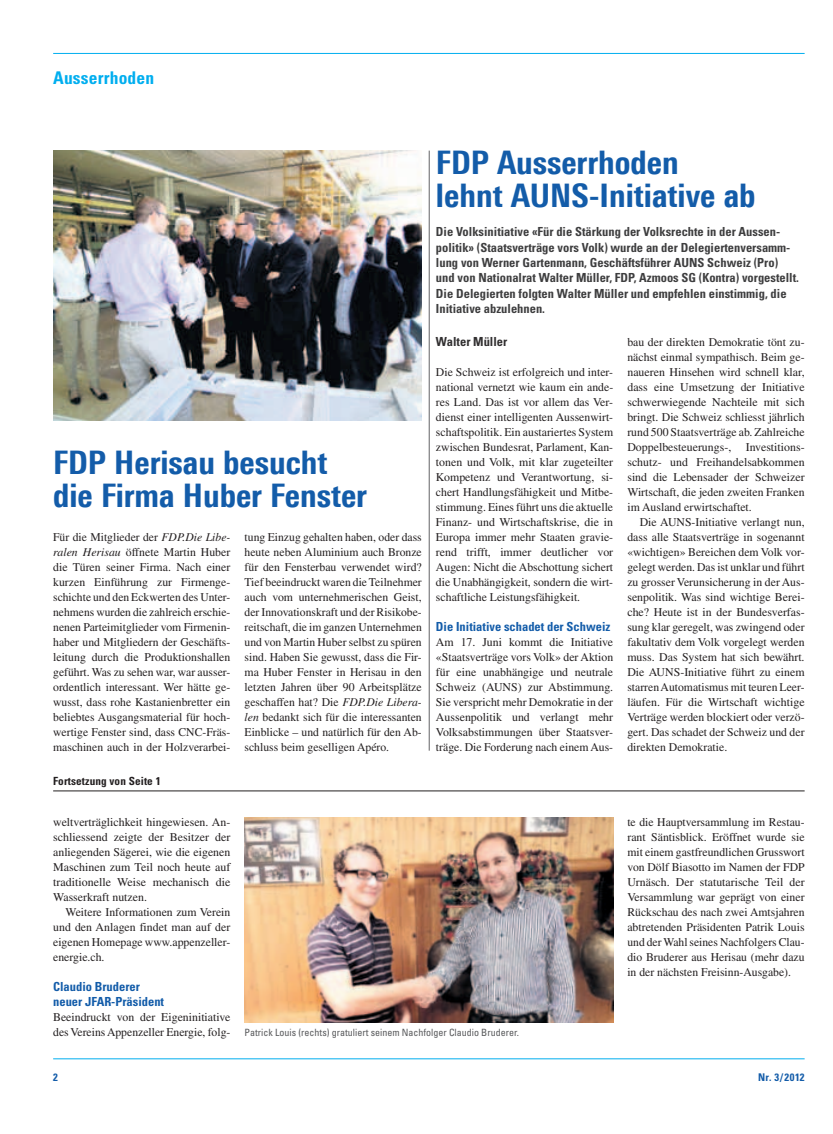
<style>
.page{position:relative;width:833px;height:1134px;background:#fff}
.page>*{position:absolute;margin:0;border:0;box-sizing:border-box;transform-origin:0 0}
.t1{font:800 32.5px/32.5px "Linotype Univers 720 Cn";color:#135ca9}
.t2{font:700 condensed 17.5px "Univers LT Std";letter-spacing:.01em;color:#00aeef}
.t3{font:700 condensed 12.5px/15.4px "Univers LT Std";color:#3e3e3f}
.t4{font:700 condensed 12.5px/15px "Univers LT Std";color:#135ca9}
.t5{font:700 condensed 12.5px "Univers LT Std";color:#312f30}
.t6{font:11.88px/15px "Times LT Std";color:#231f20;text-align:justify}
.t7{font:700 condensed 11.25px "Univers LT Std";letter-spacing:.01em;color:#231f20}
.t8{font:700 condensed 10.62px "Univers LT Std";letter-spacing:.05em;color:#135ca9}
.t9{font:condensed 10px "Univers LT Std";color:#57585a}
.s1{font-style:italic}
</style>
<div class="page">
<hr style="left:53px;top:53px;width:751px;height:1px;background:#00aeef">
<hr style="left:53px;top:1058px;width:751px;height:1px;background:#00aeef">
<hr style="left:429px;top:151px;width:1px;height:600px;background:#636366">
<img style="left:53px;top:150px;width:369px;height:271px">
<hr style="left:53px;top:791px;width:751px;height:1px;background:#231f20">
<img style="left:244px;top:817px;width:369px;height:205px">
<h2 class="t2" style="left:53px;top:67px;width:103px">Ausserrhoden</h2>
<h1 class="t1" style="left:53px;top:446px;width:315px">FDP Herisau besucht die Firma Huber Fenster</h1>
<p class="t6" style="left:53px;top:529px;width:179px">Für die Mitglieder der <span class="s1">FDP.Die Libe&shy;ralen Herisau</span> öffnete Martin Huber die Türen seiner Firma. Nach einer kurzen Einführung zur Firmenge&shy;schichte und den Eckwerten des Unter&shy;nehmens wurden die zahlreich erschie&shy;nenen Parteimitglieder vom Firmenin&shy;haber und Mitgliedern der Geschäfts&shy;leitung durch die Produktionshallen geführt. Was zu sehen war, war ausser&shy;ordentlich interessant. Wer hätte ge&shy;wusst, dass rohe Kastanienbretter ein beliebtes Ausgangsmaterial für hoch&shy;wertige Fenster sind, dass CNC-Fräs&shy;maschinen auch in der Holzverarbei-</p>
<p class="t6" style="left:244px;top:529px;width:179px">tung Einzug gehalten haben, oder dass heute neben Aluminium auch Bronze für den Fensterbau verwendet wird?<br>Tief beeindruckt waren die Teilnehmer auch vom unternehmerischen Geist, der Innovationskraft und der Risikobe&shy;reitschaft, die im ganzen Unternehmen und von Martin Huber selbst zu spüren sind. Haben Sie gewusst, dass die Fir&shy;ma Huber Fenster in Herisau in den letzten Jahren über 90 Arbeitsplätze geschaffen hat? Die <span class="s1">FDP.Die Libera&shy;len</span> bedankt sich für die interessanten Einblicke – und natürlich für den Ab&shy;schluss beim geselligen Apéro.</p>
<h1 class="t1" style="left:436px;top:146px;width:321px">FDP Ausserrhoden<br>lehnt AUNS-Initiative ab</h1>
<p class="t3" style="left:436px;top:224px;width:364px">Die Volksinitiative «Für die Stärkung der Volksrechte in der Aussen&shy;politik» (Staatsverträge vors Volk) wurde an der Delegiertenversamm&shy;lung von Werner Gartenmann, Geschäftsführer AUNS Schweiz (Pro) und von Nationalrat Walter Müller, FDP, Azmoos SG (Kontra) vorgestellt.<br>Die Delegierten folgten Walter Müller und empfehlen einstimmig, die Initiative abzulehnen.</p>
<p class="t5" style="left:436px;top:333px;width:73px">Walter Müller</p>
<p class="t6" style="left:436px;top:364px;width:179px">Die Schweiz ist erfolgreich und inter&shy;national vernetzt wie kaum ein ande&shy;res Land. Das ist vor allem das Ver&shy;dienst einer intelligenten Aussenwirt&shy;schaftspolitik. Ein austariertes System zwischen Bundesrat, Parlament, Kan&shy;tonen und Volk, mit klar zugeteilter Kompetenz und Verantwortung, si&shy;chert Handlungsfähigkeit und Mitbe&shy;stimmung. Eines führt uns die aktuelle Finanz- und Wirtschaftskrise, die in Europa immer mehr Staaten gravie&shy;rend trifft, immer deutlicher vor Augen: Nicht die Abschottung sichert die Unabhängigkeit, sondern die wirt&shy;schaftliche Leistungsfähigkeit.</p>
<p class="t4" style="left:436px;top:618px;width:176px">Die Initiative schadet der Schweiz</p>
<p class="t6" style="left:436px;top:634px;width:179px">Am 17. Juni kommt die Initiative «Staatsverträge vors Volk» der Aktion für eine unabhängige und neutrale Schweiz (AUNS) zur Abstimmung.<br>Sie verspricht mehr Demokratie in der Aussenpolitik und verlangt mehr Volksabstimmungen über Staatsver&shy;träge. Die Forderung nach einem Aus-</p>
<p class="t6" style="left:627px;top:334px;width:179px">bau der direkten Demokratie tönt zu&shy;nächst einmal sympathisch. Beim ge&shy;naueren Hinsehen wird schnell klar, dass eine Umsetzung der Initiative schwerwiegende Nachteile mit sich bringt. Die Schweiz schliesst jährlich rund 500 Staatsverträge ab. Zahlreiche Doppelbesteuerungs-, Investitions&shy;schutz- und Freihandelsabkommen sind die Lebensader der Schweizer Wirtschaft, die jeden zweiten Franken im Ausland erwirtschaftet.</p>
<p class="t6" style="left:627px;top:514px;width:179px;text-indent:12px">Die AUNS-Initiative verlangt nun, dass alle Staatsverträge in sogenannt «wichtigen» Bereichen dem Volk vor&shy;gelegt werden. Das ist unklar und führt zu grosser Verunsicherung in der Aus&shy;senpolitik. Was sind wichtige Berei&shy;che? Heute ist in der Bundesverfas&shy;sung klar geregelt, was zwingend oder fakultativ dem Volk vorgelegt werden muss. Das System hat sich bewährt.<br>Die AUNS-Initiative führt zu einem starren Automatismus mit teuren Leer&shy;läufen. Für die Wirtschaft wichtige Verträge werden blockiert oder verzö&shy;gert. Das schadet der Schweiz und der direkten Demokratie.</p>
<p class="t7" style="left:53px;top:774px;width:109px">Fortsetzung von Seite 1</p>
<p class="t6" style="left:53px;top:814px;width:179px">weltverträglichkeit hingewiesen. An&shy;schliessend zeigte der Besitzer der anliegenden Sägerei, wie die eigenen Maschinen zum Teil noch heute auf traditionelle Weise mechanisch die Wasserkraft nutzen.</p>
<p class="t6" style="left:53px;top:904px;width:179px;text-indent:12px">Weitere Informationen zum Verein und den Anlagen findet man auf der eigenen Homepage www.appenzeller&shy;energie.ch.</p>
<p class="t4" style="left:53px;top:978px;width:112px">Claudio Bruderer neuer JFAR-Präsident</p>
<p class="t6" style="left:53px;top:1009px;width:179px">Beeindruckt von der Eigeninitiative des Vereins Appenzeller Energie, folg-</p>
<p class="t9" style="left:244px;top:1026px;width:276px">Patrick Louis (rechts) gratuliert seinem Nachfolger Claudio Bruderer.</p>
<p class="t6" style="left:627px;top:814px;width:179px">te die Hauptversammlung im Restau&shy;rant Säntisblick. Eröffnet wurde sie mit einem gastfreundlichen Grusswort von Dölf Biasotto im Namen der FDP Urnäsch. Der statutarische Teil der Versammlung war geprägt von einer Rückschau des nach zwei Amtsjahren abtretenden Präsidenten Patrik Louis und der Wahl seines Nachfolgers Clau&shy;dio Bruderer aus Herisau (mehr dazu in der nächsten Freisinn-Ausgabe).</p>
<p class="t8" style="left:53px;top:1070px;width:6px">2</p>
<p class="t8" style="left:758px;top:1070px;width:48px">Nr. 3/2012</p>
</div>
